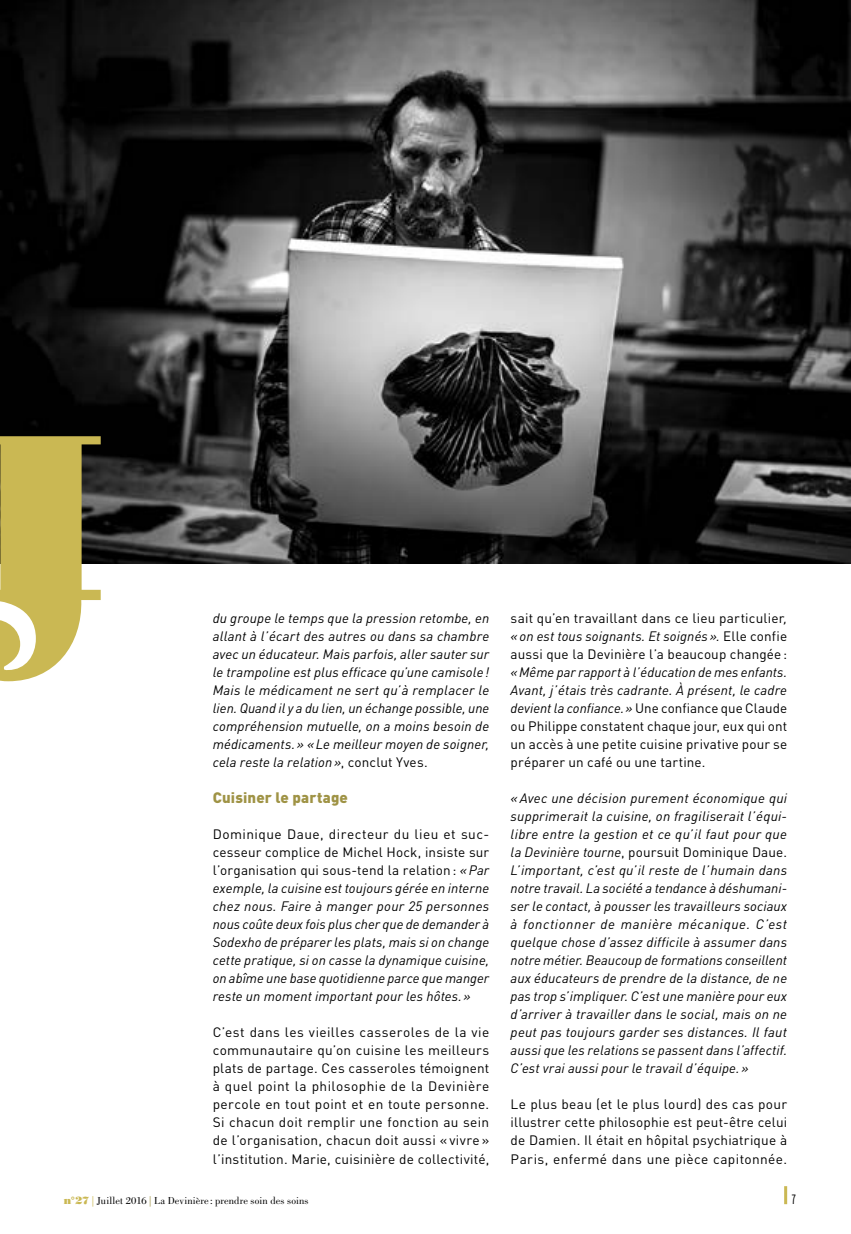
<style>
.page{position:relative;width:851px;height:1234px;background:#fff}
.page>*{position:absolute;margin:0;border:0;box-sizing:border-box;transform-origin:0 0}
.t1{font:900 15px "DIN";letter-spacing:.01em;color:#9f9345}
.t2{font:italic 13.5px/18px "DIN";letter-spacing:.01em;color:#000;text-align:justify}
.t3{font:13.5px/18px "DIN";letter-spacing:.015em;color:#000;text-align:justify}
.t4{font:300 extra-condensed 13.5px "Interstate";color:#000}
.t5{font:10.5px "Bodoni";letter-spacing:.015em;color:#000}
.s1{font-style:normal}
.s2{font-style:italic}
.s3{font-family:"Bodoni Poster";color:#cab853}
.s4{color:#cab853}
.s5{color:#9f9345}
</style>
<div class="page">
<img style="left:0;top:0;width:850px;height:563px">
<svg style="left:0;top:436px;width:101px;height:245px"></svg>
<hr style="left:784px;top:1185px;width:3px;height:18px;background:#cab853">
<p class="t2" style="left:213px;top:609px;width:278px">du groupe le temps que la pression retombe, en allant à l’écart des autres ou dans sa chambre avec un éducateur. Mais parfois, aller sauter sur le trampoline est plus efficace qu’une camisole!<br>Mais le médicament ne sert qu’à remplacer le lien. Quand il y a du lien, un échange possible, une compréhension mutuelle, on a moins besoin de médicaments.» «Le meilleur moyen de soigner, cela reste la relation»<span class="s1">, conclut Yves.</span></p>
<p class="t1" style="left:213px;top:787px;width:137px">Cuisiner le partage</p>
<p class="t2" style="left:213px;top:825px;width:278px"><span class="s1">Dominique Daue, directeur du lieu et suc&shy;cesseur complice de Michel Hock, insiste sur l’organisation qui sous-tend la relation:</span> «Par exemple, la cuisine est toujours gérée en interne chez nous. Faire à manger pour 25 personnes nous coûte deux fois plus cher que de demander à Sodexho de préparer les plats, mais si on change cette pratique, si on casse la dynamique cuisine, on abîme une base quotidienne parce que manger reste un moment important pour les hôtes.»</p>
<p class="t3" style="left:213px;top:1023px;width:278px">C’est dans les vieilles casseroles de la vie communautaire qu’on cuisine les meilleurs plats de partage. Ces casseroles témoignent à quel point la philosophie de la Devinière percole en tout point et en toute personne.<br>Si chacun doit remplir une fonction au sein de l’organisation, chacun doit aussi « vivre » l’institution. Marie, cuisinière de collectivité,</p>
<p class="t3" style="left:510px;top:609px;width:278px">sait qu’en travaillant dans ce lieu particulier<span class="s2">, «on est tous soignants. Et soignés».</span> Elle confie aussi que la Devinière l’a beaucoup changée:</p>
<p class="t3" style="left:510px;top:663px;width:278px"><span class="s2">«Même par rapport à l’éducation de mes enfants.<br>Avant, j’étais très cadrante. À présent, le cadre devient la confiance.»</span> Une confiance que Claude ou Philippe constatent chaque jour, eux qui ont un accès à une petite cuisine privative pour se préparer un café ou une tartine.</p>
<p class="t2" style="left:510px;top:789px;width:278px">«Avec une décision purement économique qui supprimerait la cuisine, on fragiliserait l’équi&shy;libre entre la gestion et ce qu’il faut pour que la Devinière tourne<span class="s1">, poursuit Dominique Daue.<br></span>L’important, c’est qu’il reste de l’humain dans notre travail. La société a tendance à déshumani&shy;ser le contact, à pousser les travailleurs sociaux à fonctionner de manière mécanique. C’est quelque chose d’assez difficile à assumer dans notre métier. Beaucoup de formations conseillent aux éducateurs de prendre de la distance, de ne pas trop s’impliquer. C’est une manière pour eux d’arriver à travailler dans le social, mais on ne peut pas toujours garder ses distances. Il faut aussi que les relations se passent dans l’affectif.<br>C’est vrai aussi pour le travail d’équipe.»</p>
<p class="t3" style="left:510px;top:1095px;width:278px">Le plus beau (et le plus lourd) des cas pour illustrer cette philosophie est peut-être celui de Damien. Il était en hôpital psychiatrique à Paris, enfermé dans une pièce capitonnée.</p>
<p class="t5" style="left:64px;top:1194px;width:246px"><span class="s3">n°27</span> <span class="s4">|</span> Juillet 2016 <span class="s5">|</span> La Devinière : prendre soin des soins</p>
<p class="t4" style="left:791px;top:1191px;width:6px">7</p>
</div>
